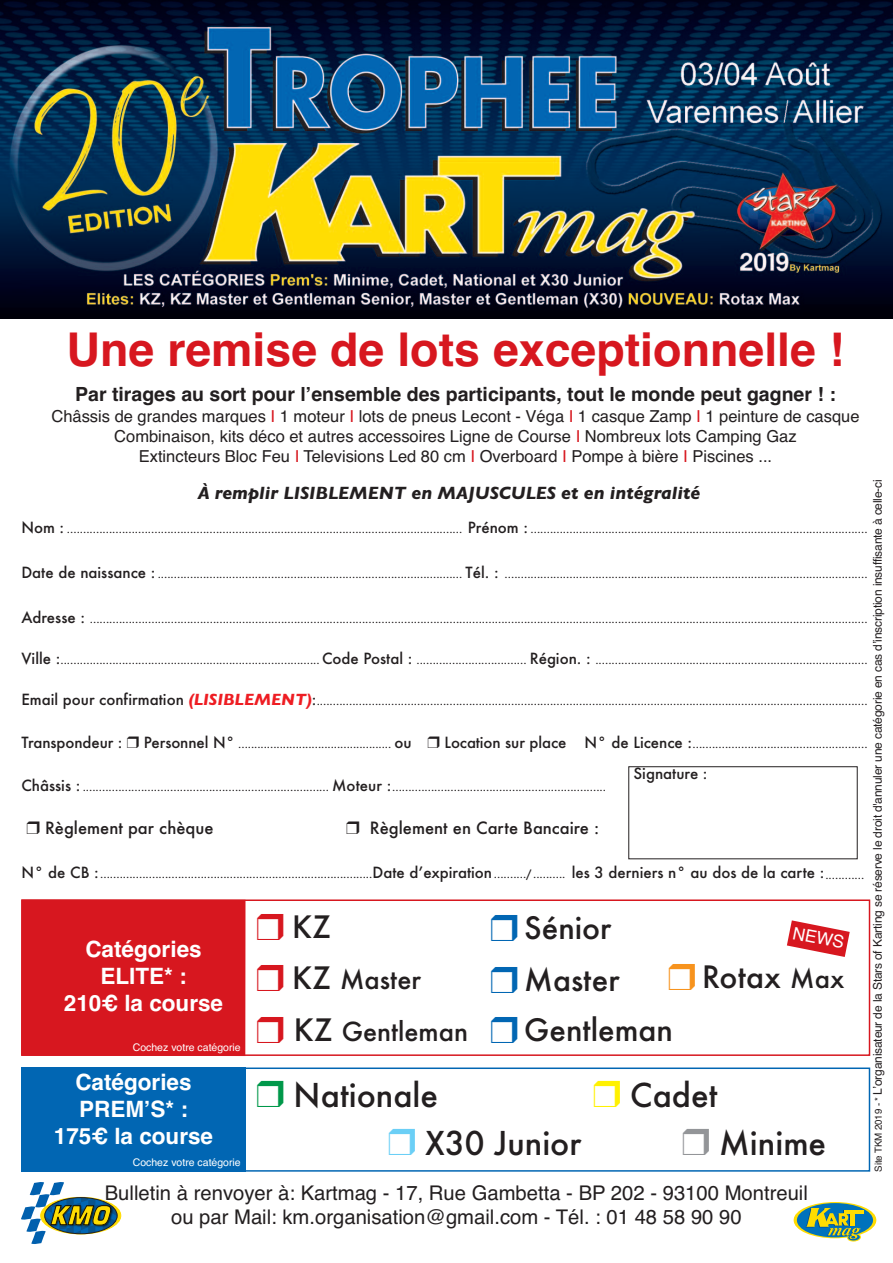
<style>
.page{position:relative;width:893px;height:1263px;background:#fff}
.page>*{position:absolute;margin:0;border:0;box-sizing:border-box;transform-origin:0 0}
.t1{font:700 46.5px "Helvetica";color:#d7171f}
.t2{font:500 31.95px "Futura";color:#231f20}
.t3{font:500 30px "Futura";color:#231f20}
.t4{font:italic 26.1px "Square 721 Blk";color:#ffdc01;scale:.88 1}
.t5{font:500 25.5px/51.4px "Futura";color:#231f20}
.t6{font:700 22.5px/27px "Helvetica";color:#fff;text-align:center}
.t7{font:20.25px/24.3px "Helvetica";color:#231f20;text-align:center}
.t8{font:700 19.5px "Helvetica";color:#231f20}
.t9{font:italic 700 18px "Gill Sans";color:#231f20}
.t10{font:17.4px "Helvetica";color:#fff}
.t11{font:16.5px/19.8px "Helvetica";color:#231f20;text-align:center}
.t12{font:500 16.5px "Futura";color:#231f20}
.t13{font:500 15px "Futura";color:#231f20}
.t14{font:12px "Helvetica";letter-spacing:-.015em;color:#231f20}
.t15{font:500 10.5px "Futura";color:#231f20}
.t16{font:10.5px "Helvetica";color:#fff}
.s1{color:#d7171f}
.s2{font-size:9.75px}
.s3{font-size:15px}
.s4{font-family:"Gill Sans";font-weight:700;font-style:italic;font-size:16.5px;color:#ee1d23}
.s5{font-size:30px}
.s6{font-size:25.5px}
</style>
<div class="page">
<img style="left:0;top:0;width:893px;height:319px">
<div style="left:629px;top:766px;width:228px;height:93px;border:1px solid #231f20"></div>
<div style="left:21px;top:1067px;width:849px;height:105px;border:2px solid #0166b3"></div>
<div style="left:21px;top:899px;width:849px;height:157px;border:2px solid #d7171f"></div>
<div style="left:21px;top:899px;width:224px;height:157px;background:#d7171f"></div>
<div style="left:21px;top:1067px;width:225px;height:105px;background:#0166b3"></div>
<div style="left:847px;top:1233px;width:14px;height:9px;border:2px solid #ffdc01;border-radius:50%"></div>
<svg style="left:794px;top:1203px;width:82px;height:34px"></svg>
<div style="left:794px;top:1202px;width:82px;height:36px;border:2px solid #ffdc01;border-radius:50%"></div>
<div style="left:797px;top:1203px;width:76px;height:34px;background:#0072bc;border-radius:50%"></div>
<svg style="left:848px;top:1234px;width:12px;height:7px"></svg>
<hr style="left:843px;top:1211px;width:20px;height:3px;background:#01498e">
<hr style="left:844px;top:1210px;width:20px;height:3px;background:#ffdc01">
<svg style="left:805px;top:1208px;width:55px;height:31px"></svg>
<svg style="left:21px;top:1182px;width:96px;height:62px"></svg>
<svg style="left:787px;top:920px;width:63px;height:37px"></svg>
<h1 class="t1" style="left:67px;top:322px;width:779px">Une remise de lots exceptionnelle !</h1>
<h3 class="t8" style="left:75px;top:383px;width:762px">Par tirages au sort pour l’ensemble des participants, tout le monde peut gagner ! :</h3>
<p class="t11" style="left:51px;top:407px;width:810px">Châssis de grandes marques <span class="s1">I</span> 1 moteur <span class="s1">I</span> lots de pneus Lecont - Véga <span class="s1">I</span> 1 casque Zamp <span class="s1">I</span> 1 peinture de casque<br>Combinaison, kits déco et autres accessoires Ligne de Course <span class="s1">I</span> Nombreux lots Camping Gaz<br>Extincteurs Bloc Feu <span class="s1">I</span> Televisions Led 80 cm <span class="s1">I</span> Overboard <span class="s1">I</span> Pompe à bière <span class="s1">I</span> Piscines ...</p>
<p class="t14" style="left:871px;top:1171px;width:694px;rotate:-90deg"><span class="s2">Site TKM 2019 - *</span> L’organisateur de la Stars of Karting se réserve le droit d'annuler une catégorie en cas d’inscription insuffisante à celle-ci</p>
<h3 class="t9" style="left:198px;top:482px;width:504px">À remplir LISIBLEMENT en MAJUSCULES et en intégralité</h3>
<p class="t15" style="left:21px;top:524px;width:848px"><span class="s3">Nom :</span> .......................................................................................................................... <span class="s3">Prénom :</span> ........................................................................................................</p>
<p class="t15" style="left:21px;top:568px;width:848px"><span class="s3">Date de naissance :</span> .............................................................................................. <span class="s3">Tél. :</span> ................................................................................................................</p>
<p class="t15" style="left:21px;top:613px;width:848px"><span class="s3">Adresse :</span> ................................................................................................................................................................................................................................................</p>
<p class="t15" style="left:21px;top:654px;width:848px"><span class="s3">Ville :</span>................................................................................ <span class="s3">Code Postal :</span> .................................. <span class="s3">Région. :</span> ....................................................................................</p>
<p class="t15" style="left:21px;top:695px;width:848px"><span class="s3">Email pour confirmation</span> <span class="s4">(LISIBLEMENT)</span><span class="s3">:</span>..........................................................................................................................................................................</p>
<h3 class="t13" style="left:21px;top:734px;width:103px">Transpondeur :</h3>
<p class="t15" style="left:144px;top:738px;width:269px"><span class="s3">Personnel N°</span> ................................................ <span class="s3">ou</span></p>
<p class="t15" style="left:444px;top:738px;width:425px"><span class="s3">Location sur place N° de Licence :</span>......................................................</p>
<p class="t15" style="left:21px;top:781px;width:586px"><span class="s3">Châssis :</span> ............................................................................ <span class="s3">Moteur :</span>..................................................................</p>
<h3 class="t12" style="left:45px;top:818px;width:170px">Règlement par chèque</h3>
<h3 class="t12" style="left:370px;top:818px;width:231px">Règlement en Carte Bancaire :</h3>
<p class="t15" style="left:21px;top:869px;width:546px"><span class="s3">N° de CB :</span>....................................................................................<span class="s3">Date d’expiration</span> ........../..........</p>
<h3 class="t13" style="left:572px;top:864px;width:254px">les 3 derniers n° au dos de la carte :</h3>
<h3 class="t13" style="left:633px;top:765px;width:76px">Signature :</h3>
<p class="t15" style="left:825px;top:869px;width:40px">............</p>
<h3 class="t3" style="left:292px;top:910px;width:40px">KZ</h3>
<h3 class="t5" style="left:292px;top:955px;width:177px"><span class="s5">KZ</span> Master<br><span class="s5">KZ</span> Gentleman</h3>
<h3 class="t3" style="left:524px;top:963px;width:97px">Master</h3>
<h3 class="t3" style="left:702px;top:960px;width:144px">Rotax <span class="s6">Max</span></h3>
<h2 class="t2" style="left:294px;top:1077px;width:146px">Nationale</h2>
<h2 class="t2" style="left:630px;top:1077px;width:89px">Cadet</h2>
<h2 class="t2" style="left:425px;top:1126px;width:158px">X30 Junior</h2>
<h2 class="t2" style="left:719px;top:1126px;width:109px">Minime</h2>
<h3 class="t3" style="left:524px;top:911px;width:89px">Sénior</h3>
<h3 class="t10" style="left:795px;top:923px;width:54px;rotate:11deg">NEWS</h3>
<h3 class="t6" style="left:64px;top:936px;width:161px">Catégories<br>ELITE* :<br>210€ la course</h3>
<h3 class="t3" style="left:524px;top:1013px;width:150px">Gentleman</h3>
<p class="t16" style="left:133px;top:1041px;width:109px">Cochez votre catégorie</p>
<h3 class="t6" style="left:54px;top:1069px;width:161px">Catégories<br>PREM’S* :<br>175€ la course</h3>
<p class="t16" style="left:133px;top:1156px;width:109px">Cochez votre catégorie</p>
<h3 class="t7" style="left:105px;top:1181px;width:705px">Bulletin à renvoyer à: Kartmag - 17, Rue Gambetta - BP 202 - 93100 Montreuil ou par Mail: km.organisation@gmail.com - Tél. : 01 48 58 90 90</h3>
<h3 class="t4" style="left:49px;top:1206px;width:69px">KMO</h3>
</div>
